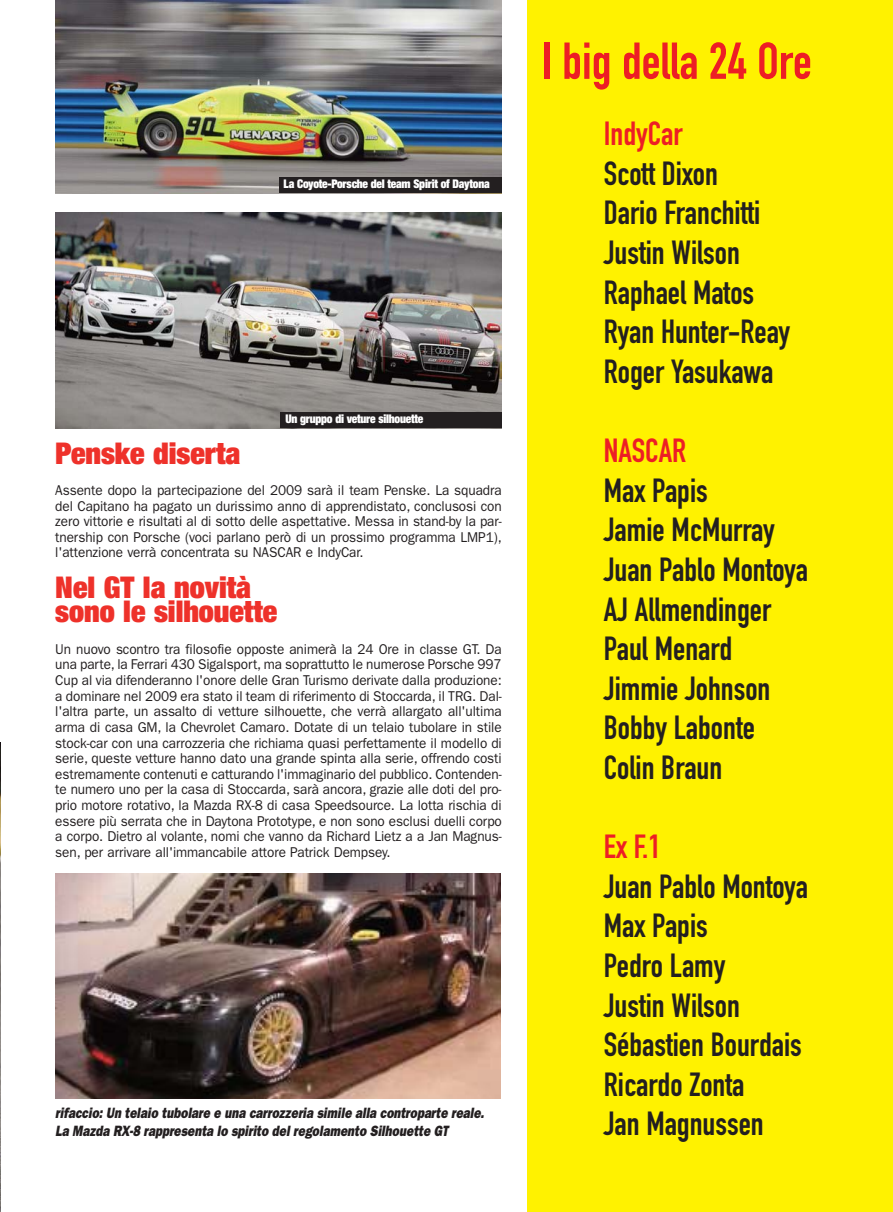
<style>
.page{position:relative;width:893px;height:1212px;background:#fff}
.page>*{position:absolute;margin:0;border:0;box-sizing:border-box;transform-origin:0 0}
.t1{font:51px "DIN Engschrift Std";color:#ed1e25}
.t2{font:33px/39.6px "DIN Engschrift Std";color:#231f20}
.t3{font:33px "DIN Engschrift Std";color:#ed1e25}
.t4{font:900 condensed 30px/24px "Helvetica Neue LT Std";color:#ee312a}
.t5{font:italic 15px/18px "ITC Franklin Gothic Std Hvy";color:#231f20;scale:.8 1}
.t6{font:14.25px/15.6px "ITC Franklin Gothic Std";letter-spacing:-.005em;color:#231f20;text-align:justify;scale:.95 1}
.t7{font:900 condensed 12px "Helvetica Neue LT Std";letter-spacing:-.02em;color:#fff;scale:.95 1}
</style>
<div class="page">
<div style="left:527px;top:0;width:366px;height:1212px;background:#fff200"></div>
<img style="left:0;top:742px;width:1px;height:470px">
<img style="left:55px;top:873px;width:445px;height:226px">
<img style="left:55px;top:0;width:447px;height:193px">
<img style="left:55px;top:213px;width:447px;height:216px">
<div style="left:281px;top:412px;width:221px;height:16px;background:#231f20"></div>
<div style="left:279px;top:177px;width:223px;height:16px;background:#231f20"></div>
<p class="t7" style="left:284px;top:179px;width:218px">La Coyote-Porsche del team Spirit of Daytona</p>
<p class="t7" style="left:285px;top:414px;width:146px">Un gruppo di veture silhouette</p>
<h3 class="t4" style="left:55px;top:444px;width:187px">Penske diserta</h3>
<p class="t6" style="left:55px;top:484px;width:471px">Assente dopo la partecipazione del 2009 sarà il team Penske. La squadra del Capitano ha pagato un durissimo anno di apprendistato, conclusosi con zero vittorie e risultati al di sotto delle aspettative. Messa in stand-by la par&shy;tnership con Porsche (voci parlano però di un prossimo programma LMP1), l'attenzione verrà concentrata su NASCAR e IndyCar.</p>
<h3 class="t4" style="left:55px;top:578px;width:223px">Nel GT la novità sono le silhouette</h3>
<p class="t6" style="left:55px;top:642px;width:472px">Un nuovo scontro tra filosofie opposte animerà la 24 Ore in classe GT. Da una parte, la Ferrari 430 Sigalsport, ma soprattutto le numerose Porsche 997<br>Cup al via difenderanno l'onore delle Gran Turismo derivate dalla produzione: a dominare nel 2009 era stato il team di riferimento di Stoccarda, il TRG. Dal&shy;l'altra parte, un assalto di vetture silhouette, che verrà allargato all'ultima arma di casa GM, la Chevrolet Camaro. Dotate di un telaio tubolare in stile stock-car con una carrozzeria che richiama quasi perfettamente il modello di serie, queste vetture hanno dato una grande spinta alla serie, offrendo costi estremamente contenuti e catturando l'immaginario del pubblico. Contenden&shy;te numero uno per la casa di Stoccarda, sarà ancora, grazie alle doti del pro&shy;prio motore rotativo, la Mazda RX-8 di casa Speedsource. La lotta rischia di essere più serrata che in Daytona Prototype, e non sono esclusi duelli corpo a corpo. Dietro al volante, nomi che vanno da Richard Lietz a a Jan Magnus&shy;sen, per arrivare all'immancabile attore Patrick Dempsey.</p>
<p class="t5" style="left:55px;top:1103px;width:540px">rifaccio: Un telaio tubolare e una carrozzeria simile alla controparte reale.<br>La Mazda RX-8 rappresenta lo spirito del regolamento Silhouette GT</p>
<h1 class="t1" style="left:541px;top:43px;width:272px">I big della 24 Ore</h1>
<h2 class="t3" style="left:604px;top:122px;width:80px">IndyCar</h2>
<h2 class="t2" style="left:604px;top:157px;width:188px">Scott Dixon<br>Dario Franchitti<br>Justin Wilson<br>Raphael Matos<br>Ryan Hunter-Reay<br>Roger Yasukawa</h2>
<h2 class="t3" style="left:604px;top:439px;width:84px">NASCAR</h2>
<h2 class="t2" style="left:604px;top:474px;width:206px">Max Papis<br>Jamie McMurray<br>Juan Pablo Montoya<br>AJ Allmendinger<br>Paul Menard<br>Jimmie Johnson<br>Bobby Labonte<br>Colin Braun</h2>
<h2 class="t3" style="left:604px;top:835px;width:58px">Ex F.1</h2>
<h2 class="t2" style="left:604px;top:870px;width:206px">Juan Pablo Montoya<br>Max Papis<br>Pedro Lamy<br>Justin Wilson<br>Sébastien Bourdais<br>Ricardo Zonta<br>Jan Magnussen</h2>
</div>
